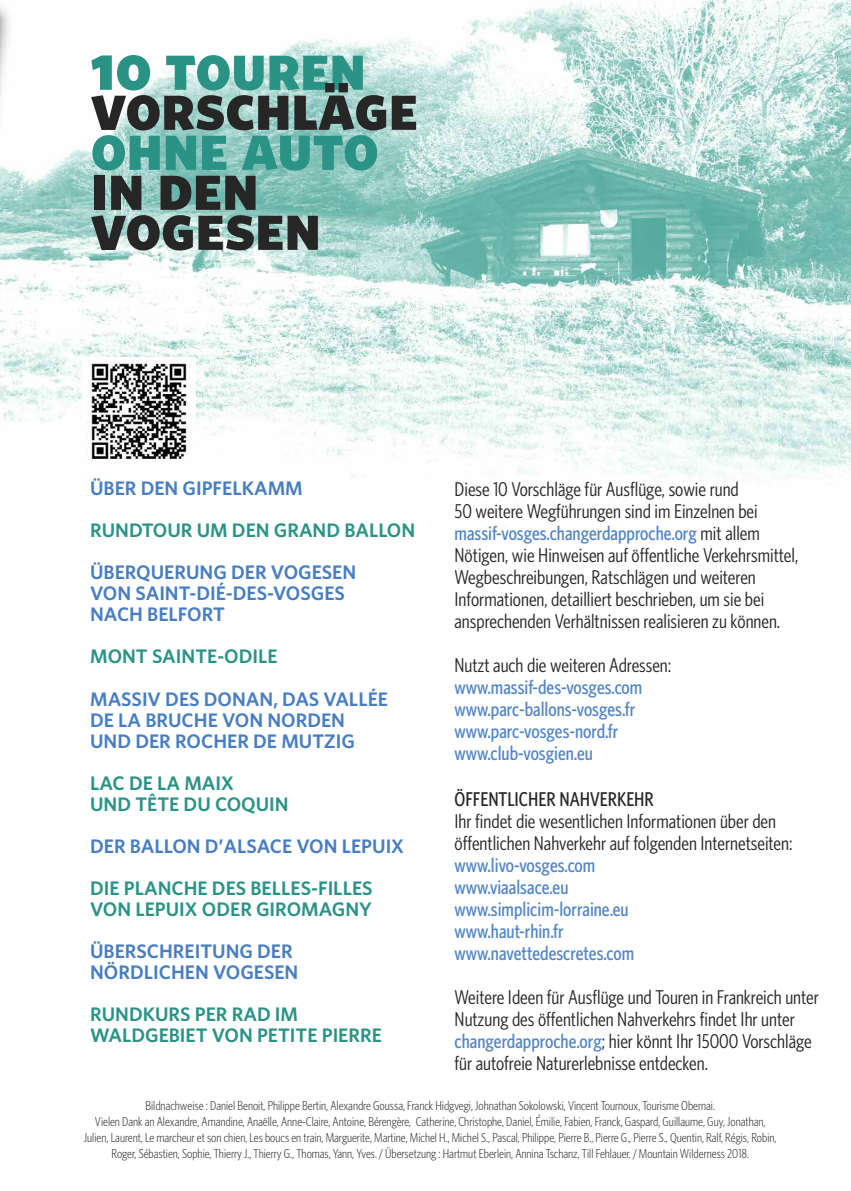
<style>
.page{position:relative;width:851px;height:1191px;background:#fff}
.page>*{position:absolute;margin:0;border:0;box-sizing:border-box;transform-origin:0 0}
.t1{font:65px "Whitney HTF Black SC";color:#272627}
.t2{font:65px "Whitney HTF Black SC";color:#2b9386}
.t3{font:condensed 20px/22px "Whitney HTF";color:#272627}
.t4{font:500 condensed 20px/22px "Whitney HTF";color:#5285c5}
.t5{font:500 condensed 20px "Whitney HTF";color:#272627}
.t6{font:600 19.6px/21px "Whitney HTF";color:#487ec1}
.t7{font:600 19.6px/21px "Whitney HTF";color:#2b9386}
.t8{font:300 condensed 13px/16px "Whitney HTF";color:#272627;text-align:center}
.s1{font-weight:500;color:#5285c5}
</style>
<div class="page">
<img style="left:0;top:0;width:850px;height:477px">
<img style="left:0;top:0;width:22px;height:192px">
<img style="left:83px;top:358px;width:111px;height:106px">
<h1 class="t2" style="left:91px;top:29px;width:276px">10 touren</h1>
<h1 class="t1" style="left:91px;top:69px;width:329px">vorschläge</h1>
<h1 class="t2" style="left:91px;top:109px;width:289px">ohne auto</h1>
<h1 class="t1" style="left:91px;top:149px;width:169px">in den</h1>
<h1 class="t1" style="left:91px;top:189px;width:231px">vogesen</h1>
<p class="t6" style="left:90px;top:478px;width:214px">ÜBER DEN GIPFELKAMM</p>
<p class="t7" style="left:90px;top:520px;width:326px">RUNDTOUR UM DEN GRAND BALLON</p>
<p class="t6" style="left:90px;top:562px;width:267px">ÜBERQUERUNG DER VOGESEN<br>VON SAINT-DIÉ-DES-VOSGES<br>NACH BELFORT</p>
<p class="t7" style="left:90px;top:646px;width:189px">MONT SAINTE-ODILE</p>
<p class="t6" style="left:90px;top:688px;width:299px">MASSIV DES DONAN, DAS VALLÉE<br>DE LA BRUCHE VON NORDEN<br>UND DER ROCHER DE MUTZIG</p>
<p class="t7" style="left:90px;top:772px;width:200px">LAC DE LA MAIX<br>UND TÊTE DU COQUIN</p>
<p class="t6" style="left:90px;top:835px;width:315px">DER BALLON D’ALSACE VON LEPUIX</p>
<p class="t7" style="left:90px;top:877px;width:284px">DIE PLANCHE DES BELLES-FILLES<br>VON LEPUIX ODER GIROMAGNY</p>
<p class="t6" style="left:90px;top:940px;width:210px">ÜBERSCHREITUNG DER<br>NÖRDLICHEN VOGESEN</p>
<p class="t7" style="left:90px;top:1003px;width:293px">RUNDKURS PER RAD IM<br>WALDGEBIET VON PETITE PIERRE</p>
<p class="t3" style="left:454px;top:478px;width:345px">Diese 10 Vorschläge für Ausflüge, sowie rund<br>50 weitere Wegführungen sind im Einzelnen bei <span class="s1">massif-vosges.changerdapproche.org</span> mit allem Nötigen, wie Hinweisen auf öffentliche Verkehrsmittel, Wegbeschreibungen, Ratschlägen und weiteren Informationen, detailliert beschrieben, um sie bei ansprechenden Verhältnissen realisieren zu können.</p>
<p class="t3" style="left:454px;top:654px;width:218px">Nutzt auch die weiteren Adressen:</p>
<p class="t4" style="left:454px;top:676px;width:189px">www.massif-des-vosges.com www.parc-ballons-vosges.fr www.parc-vosges-nord.fr www.club-vosgien.eu</p>
<p class="t5" style="left:454px;top:787px;width:201px">ÖFFENTLICHER NAHVERKEHR</p>
<p class="t3" style="left:454px;top:810px;width:339px">Ihr findet die wesentlichen Informationen über den öffentlichen Nahverkehr auf folgenden Internetseiten:</p>
<p class="t4" style="left:454px;top:854px;width:181px">www.livo-vosges.com www.viaalsace.eu www.simplicim-lorraine.eu www.haut-rhin.fr www.navettedescretes.com</p>
<p class="t3" style="left:454px;top:986px;width:366px">Weitere Ideen für Ausflüge und Touren in Frankreich unter Nutzung des öffentlichen Nahverkehrs findet Ihr unter <span class="s1">changerdapproche.org</span>; hier könnt Ihr 15000 Vorschläge für autofreie Naturerlebnisse entdecken.</p>
<p class="t8" style="left:84px;top:1097px;width:694px">Bildnachweise : Daniel Benoit, Philippe Bertin, Alexandre Goussa, Franck Hidgvegi, Johnathan Sokolowski, Vincent Tournoux, Tourisme Obernai.<br>Vielen Dank an Alexandre, Amandine, Anaëlle, Anne-Claire, Antoine, Bérengère, Catherine, Christophe, Daniel, Émilie, Fabien, Franck, Gaspard, Guillaume, Guy, Jonathan, Julien, Laurent, Le marcheur et son chien, Les boucs en train, Marguerite, Martine, Michel H., Michel S., Pascal, Philippe, Pierre B., Pierre G., Pierre S., Quentin, Ralf, Régis, Robin, Roger, Sébastien, Sophie, Thierry J., Thierry G., Thomas, Yann, Yves. / Übersetzung : Hartmut Eberlein, Annina Tschanz, Till Fehlauer. / Mountain Wilderness 2018.</p>
</div>
